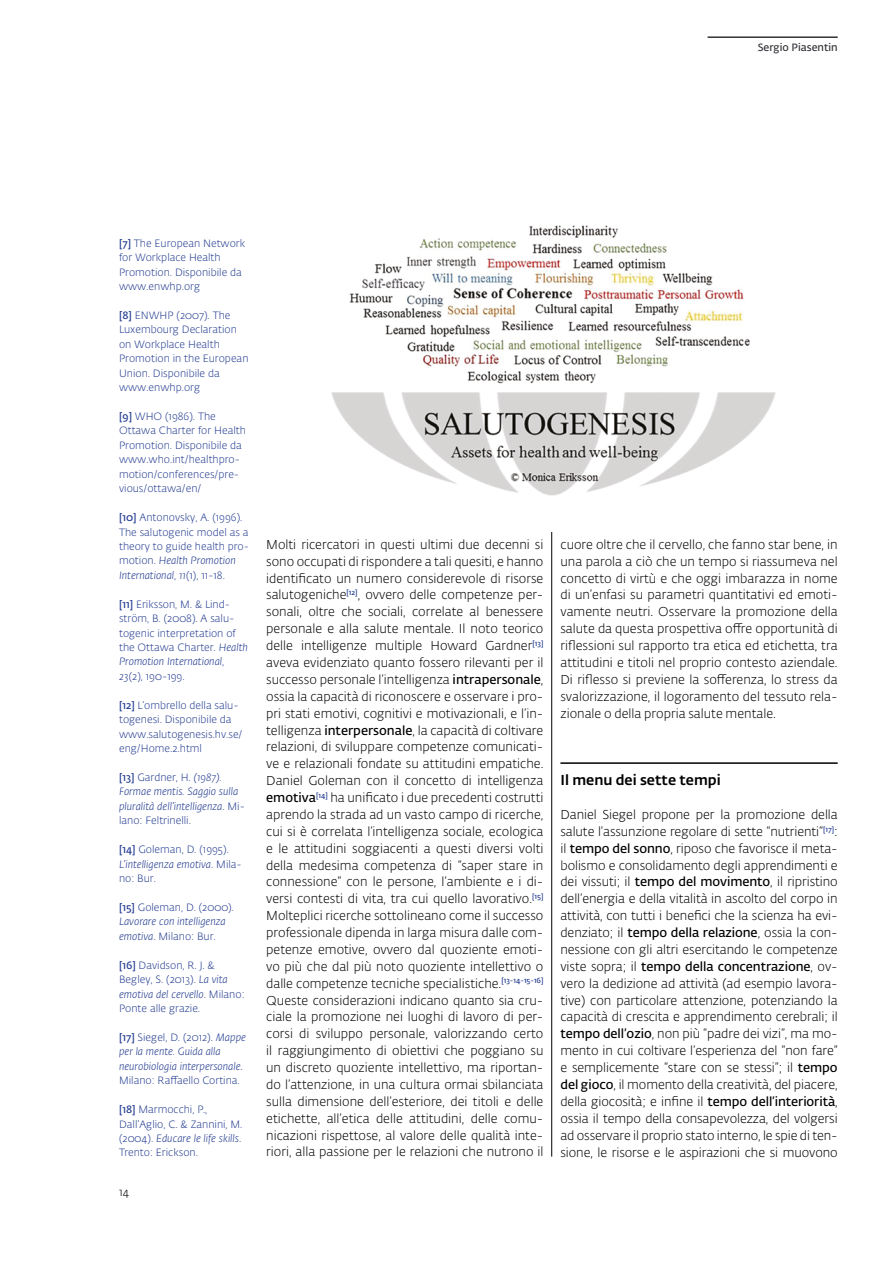
<style>
.page{position:relative;width:893px;height:1263px;background:#fff}
.page>*{position:absolute;margin:0;border:0;box-sizing:border-box;transform-origin:0 0}
.t1{font:500 14.25px "SUPSI Fedra Sans";color:#000}
.t2{font:300 12.75px/17px "SUPSI Fedra Sans";color:#000;text-align:justify}
.t3{font:300 11.25px "SUPSI Fedra Sans";color:#000}
.t4{font:300 10.5px/14.4px "SUPSI Fedra Sans";color:#213a8f}
.t5{font:italic 300 10.5px/14.4px "SUPSI Fedra Sans";color:#213a8f}
.t6{font:600 10.5px "SUPSI Fedra Sans";color:#313237}
.s1{font-weight:600}
.s2{font-style:italic}
.s3{font-weight:600;font-style:normal}
.s4{font-style:normal}
</style>
<div class="page">
<hr style="left:708px;top:36px;width:130px;height:2px;background:#313237">
<hr style="left:560px;top:762px;width:278px;height:2px;background:#000">
<hr style="left:551px;top:532px;width:1px;height:624px;background:#000">
<img style="left:331px;top:225px;width:445px;height:271px">
<p class="t6" style="left:758px;top:39px;width:82px">Sergio Piasentin</p>
<p class="t4" style="left:119px;top:236px;width:128px"><span class="s1">[7]</span> The European Network for Workplace Health<br>Promotion. Disponibile da www.enwhp.org</p>
<p class="t4" style="left:119px;top:308px;width:131px"><span class="s1">[8]</span> ENWHP (2007). The<br>Luxembourg Declaration on Workplace Health<br>Promotion in the European<br>Union. Disponibile da www.enwhp.org</p>
<p class="t4" style="left:119px;top:409px;width:128px"><span class="s1">[9]</span> WHO (1986). The<br>Ottawa Charter for Health<br>Promotion. Disponibile da www.who.int/healthpro&shy;motion/conferences/pre&shy;vious/ottawa/en/</p>
<p class="t4" style="left:119px;top:510px;width:132px"><span class="s1">[10]</span> Antonovsky, A. (1996).<br>The salutogenic model as a theory to guide health pro&shy;motion. <span class="s2">Health Promotion<br>International</span>, <span class="s2">11</span>(1), 11-18.</p>
<p class="t4" style="left:119px;top:597px;width:130px"><span class="s1">[11]</span> Eriksson, M. &amp; Lind&shy;ström, B. (2008). A salu&shy;togenic interpretation of the Ottawa Charter. <span class="s2">Health<br>Promotion International</span>,<br><span class="s2">23</span>(2), 190-199.</p>
<p class="t4" style="left:119px;top:698px;width:125px"><span class="s1">[12]</span> L’ombrello della salu&shy;togenesi. Disponibile da www.salutogenesis.hv.se/ eng/Home.2.html</p>
<p class="t5" style="left:119px;top:770px;width:128px"><span class="s3">[13]</span> <span class="s4">Gardner, H.</span> (1987).<br>Formae mentis. Saggio sulla pluralità dell’intelligenza<span class="s4">. Mi&shy;lano: Feltrinelli.</span></p>
<p class="t4" style="left:119px;top:842px;width:124px"><span class="s1">[14]</span> Goleman, D. (1995).<br><span class="s2">L’intelligenza emotiva</span>. Mila&shy;no: Bur.</p>
<p class="t5" style="left:119px;top:900px;width:116px"><span class="s3">[15]</span> <span class="s4">Goleman, D. (2000).<br></span>Lavorare con intelligenza emotiva<span class="s4">. Milano: Bur.</span></p>
<p class="t4" style="left:119px;top:958px;width:127px"><span class="s1">[16]</span> Davidson, R. J. &amp;<br>Begley, S. (2013). <span class="s2">La vita emotiva del cervello</span>. Milano:<br>Ponte alle grazie.</p>
<p class="t5" style="left:119px;top:1030px;width:128px"><span class="s3">[17]</span> <span class="s4">Siegel, D. (2012).</span> Mappe per la mente. Guida alla neurobiologia interpersonale<span class="s4">.<br>Milano: Raffaello Cortina.</span></p>
<p class="t4" style="left:119px;top:1102px;width:125px"><span class="s1">[18]</span> Marmocchi, P.,<br>Dall’Aglio, C. &amp; Zannini, M. (2004). <span class="s2">Educare le life skills</span>.<br>Trento: Erickson.</p>
<p class="t3" style="left:119px;top:1185px;width:12px">14</p>
<p class="t2" style="left:266px;top:536px;width:279px">Molti ricercatori in questi ultimi due decenni si sono occupati di rispondere a tali quesiti, e hanno identificato un numero considerevole di risorse salutogeniche<sup>[12]</sup>, ovvero delle competenze per&shy;sonali, oltre che sociali, correlate al benessere personale e alla salute mentale. Il noto teorico delle intelligenze multiple Howard Gardner<sup>[13] </sup>aveva evidenziato quanto fossero rilevanti per il successo personale l’intelligenza <span class="s1">intrapersonale</span>, ossia la capacità di riconoscere e osservare i pro&shy;pri stati emotivi, cognitivi e motivazionali, e l’in&shy;telligenza <span class="s1">interpersonale</span>, la capacità di coltivare relazioni, di sviluppare competenze comunicati&shy;ve e relazionali fondate su attitudini empatiche.<br>Daniel Goleman con il concetto di intelligenza <span class="s1">emotiva</span><sup>[14]</sup> ha unificato i due precedenti costrutti aprendo la strada ad un vasto campo di ricerche, cui si è correlata l’intelligenza sociale, ecologica e le attitudini soggiacenti a questi diversi volti della medesima competenza di “saper stare in connessione” con le persone, l’ambiente e i di&shy;versi contesti di vita, tra cui quello lavorativo.<sup>[15] </sup>Molteplici ricerche sottolineano come il successo professionale dipenda in larga misura dalle com&shy;petenze emotive, ovvero dal quoziente emoti&shy;vo più che dal più noto quoziente intellettivo o dalle competenze tecniche specialistiche.<sup>[13-14-15-16] </sup>Queste considerazioni indicano quanto sia cru&shy;ciale la promozione nei luoghi di lavoro di per&shy;corsi di sviluppo personale, valorizzando certo il raggiungimento di obiettivi che poggiano su un discreto quoziente intellettivo, ma riportan&shy;do l’attenzione, in una cultura ormai sbilanciata sulla dimensione dell’esteriore, dei titoli e delle etichette, all’etica delle attitudini, delle comu&shy;nicazioni rispettose, al valore delle qualità inte&shy;riori, alla passione per le relazioni che nutrono il</p>
<p class="t2" style="left:560px;top:536px;width:279px">cuore oltre che il cervello, che fanno star bene, in una parola a ciò che un tempo si riassumeva nel concetto di virtù e che oggi imbarazza in nome di un’enfasi su parametri quantitativi ed emoti&shy;vamente neutri. Osservare la promozione della salute da questa prospettiva offre opportunità di riflessioni sul rapporto tra etica ed etichetta, tra attitudini e titoli nel proprio contesto aziendale.<br>Di riflesso si previene la sofferenza, lo stress da svalorizzazione, il logoramento del tessuto rela&shy;zionale o della propria salute mentale.</p>
<p class="t1" style="left:560px;top:769px;width:162px">Il menu dei sette tempi</p>
<p class="t2" style="left:560px;top:806px;width:279px">Daniel Siegel propone per la promozione della salute l’assunzione regolare di sette “nutrienti”<sup>[17]</sup>: il <span class="s1">tempo del sonno</span>, riposo che favorisce il meta&shy;bolismo e consolidamento degli apprendimenti e dei vissuti; il <span class="s1">tempo del movimento</span>, il ripristino dell’energia e della vitalità in ascolto del corpo in attività, con tutti i benefici che la scienza ha evi&shy;denziato; il <span class="s1">tempo della relazione</span>, ossia la con&shy;nessione con gli altri esercitando le competenze viste sopra; il <span class="s1">tempo della concentrazione</span>, ov&shy;vero la dedizione ad attività (ad esempio lavora&shy;tive) con particolare attenzione, potenziando la capacità di crescita e apprendimento cerebrali; il <span class="s1">tempo dell’ozio</span>, non più “padre dei vizi”, ma mo&shy;mento in cui coltivare l’esperienza del “non fare” e semplicemente “stare con se stessi”; il <span class="s1">tempo del gioco</span>, il momento della creatività, del piacere, della giocosità; e infine il <span class="s1">tempo dell’interiorità</span>, ossia il tempo della consapevolezza, del volgersi ad osservare il proprio stato interno, le spie di ten&shy;sione, le risorse e le aspirazioni che si muovono</p>
</div>
